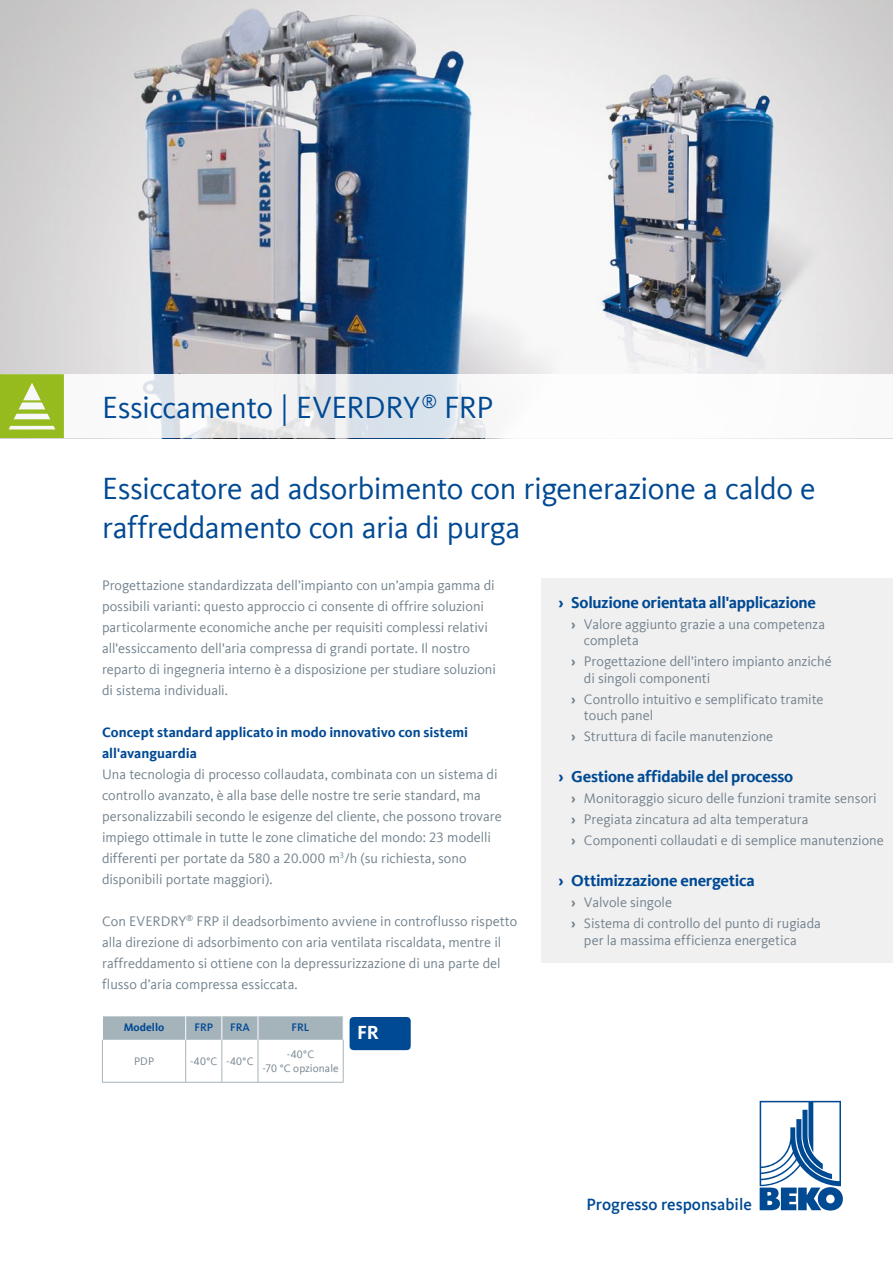
<style>
.page{position:relative;width:893px;height:1263px;background:#fff}
.page>*{position:absolute;margin:0;border:0;box-sizing:border-box;transform-origin:0 0}
.t1{font:31.5px/39px "Kievit Offc Pro";letter-spacing:-.015em;color:#004993}
.t2{font:700 19.5px "Kievit Offc Pro";color:#fff}
.t3{font:500 16.8px "Kievit Offc Pro";color:#004993}
.t4{font:700 16.5px "Kievit Offc Pro";letter-spacing:-.02em;color:#004993}
.t5{font:14.25px/21px "Kievit Offc Pro";color:#73828d}
.t6{font:700 14.25px/21px "Kievit Offc Pro";color:#004993}
.t7{font:11.25px/13.5px "Kievit Offc Pro";letter-spacing:.01em;color:#73828d;text-align:center}
.t8{font:500 11.25px "Kievit Offc Pro";color:#004993}
.t9{font:700 11.25px "Kievit Offc Pro";color:#004993}
.s1{font-weight:700}
</style>
<div class="page">
<img style="left:0;top:0;width:893px;height:374px">
<svg style="left:142px;top:374px;width:344px;height:64px"></svg>
<svg style="left:0;top:374px;width:64px;height:64px;background:#a5c542"></svg>
<svg style="left:760px;top:1101px;width:83px;height:109px"></svg>
<div style="left:353px;top:1021px;width:54px;height:25px;background:#004993"></div>
<div style="left:350px;top:1017px;width:61px;height:33px;border:8px solid #004993"></div>
<hr style="left:185px;top:1040px;width:1px;height:42px;background:#a5b3bb">
<hr style="left:221px;top:1040px;width:1px;height:42px;background:#a5b3bb">
<hr style="left:258px;top:1040px;width:1px;height:42px;background:#a5b3bb">
<svg style="left:102px;top:1016px;width:242px;height:24px;background:#a8b6bd"></svg>
<hr style="left:102px;top:1040px;width:1px;height:42px;background:#a5b3bb">
<hr style="left:343px;top:1040px;width:1px;height:42px;background:#a5b3bb">
<hr style="left:102px;top:1082px;width:84px;height:1px;background:#a5b3bb">
<hr style="left:186px;top:1082px;width:36px;height:1px;background:#a5b3bb">
<hr style="left:222px;top:1082px;width:36px;height:1px;background:#a5b3bb">
<hr style="left:258px;top:1082px;width:86px;height:1px;background:#a5b3bb">
<div style="left:541px;top:578px;width:352px;height:384px;background:#f0f0f1"></div>
<h1 class="t1" style="left:102px;top:388px;width:393px">Essiccamento | EVERDRY<sup>®</sup> FRP</h1>
<h1 class="t1" style="left:102px;top:469px;width:715px">Essiccatore ad adsorbimento con rigenerazione a caldo e raffreddamento con aria di purga</h1>
<p class="t5" style="left:102px;top:574px;width:395px">Progettazione standardizzata dell’impianto con un’ampia gamma di possibili varianti: questo approccio ci consente di offrire soluzioni particolarmente economiche anche per requisiti complessi relativi all'essiccamento dell'aria compressa di grandi portate. Il nostro reparto di ingegneria interno è a disposizione per studiare soluzioni di sistema individuali.</p>
<p class="t6" style="left:102px;top:721px;width:368px">Concept standard applicato in modo innovativo con sistemi all'avanguardia</p>
<p class="t5" style="left:102px;top:763px;width:401px">Una tecnologia di processo collaudata, combinata con un sistema di controllo avanzato, è alla base delle nostre tre serie standard, ma personalizzabili secondo le esigenze del cliente, che possono trovare impiego ottimale in tutte le zone climatiche del mondo: 23 modelli differenti per portate da 580 a 20.000 m<sup>3</sup>/h (su richiesta, sono disponibili portate maggiori).</p>
<p class="t5" style="left:102px;top:910px;width:417px">Con EVERDRY<sup>®</sup> FRP il deadsorbimento avviene in controflusso rispetto alla direzione di adsorbimento con aria ventilata riscaldata, mentre il raffreddamento si ottiene con la depressurizzazione di una parte del flusso d’aria compressa essiccata.</p>
<p class="t9" style="left:124px;top:1020px;width:42px">Modello</p>
<p class="t8" style="left:194px;top:1020px;width:20px">FRP</p>
<p class="t8" style="left:230px;top:1020px;width:21px">FRA</p>
<p class="t8" style="left:292px;top:1020px;width:19px">FRL</p>
<p class="t7" style="left:134px;top:1054px;width:22px">PDP</p>
<p class="t7" style="left:190px;top:1054px;width:65px">-40°C -40°C</p>
<p class="t7" style="left:262px;top:1048px;width:78px">-40°C<br>-70 °C opzionale</p>
<h2 class="t2" style="left:357px;top:1021px;width:23px">FR</h2>
<p class="t4" style="left:558px;top:592px;width:259px">› Soluzione orientata all'applicazione</p>
<p class="t5" style="left:584px;top:616px;width:243px;line-height:16.5px;text-indent:-13px"><span class="s1">›</span> Valore aggiunto grazie a una competenza completa</p>
<p class="t5" style="left:584px;top:653px;width:249px;line-height:16.5px;text-indent:-13px"><span class="s1">›</span> Progettazione dell'intero impianto anziché di singoli componenti</p>
<p class="t5" style="left:584px;top:691px;width:241px;line-height:16.5px;text-indent:-13px"><span class="s1">›</span> Controllo intuitivo e semplificato tramite touch panel</p>
<p class="t5" style="left:571px;top:726px;width:204px"><span class="s1">›</span> Struttura di facile manutenzione</p>
<p class="t4" style="left:558px;top:767px;width:236px">› Gestione affidabile del processo</p>
<p class="t5" style="left:571px;top:788px;width:314px"><span class="s1">›</span> Monitoraggio sicuro delle funzioni tramite sensori <span class="s1">›</span> Pregiata zincatura ad alta temperatura<br><span class="s1">›</span> Componenti collaudati e di semplice manutenzione</p>
<p class="t4" style="left:558px;top:871px;width:198px">› Ottimizzazione energetica</p>
<p class="t5" style="left:571px;top:892px;width:251px"><span class="s1">›</span> Valvole singole<br><span class="s1">›</span> Sistema di controllo del punto di rugiada</p>
<p class="t5" style="left:584px;top:929px;width:214px">per la massima efficienza energetica</p>
<p class="t3" style="left:586px;top:1194px;width:167px">Progresso responsabile</p>
</div>
